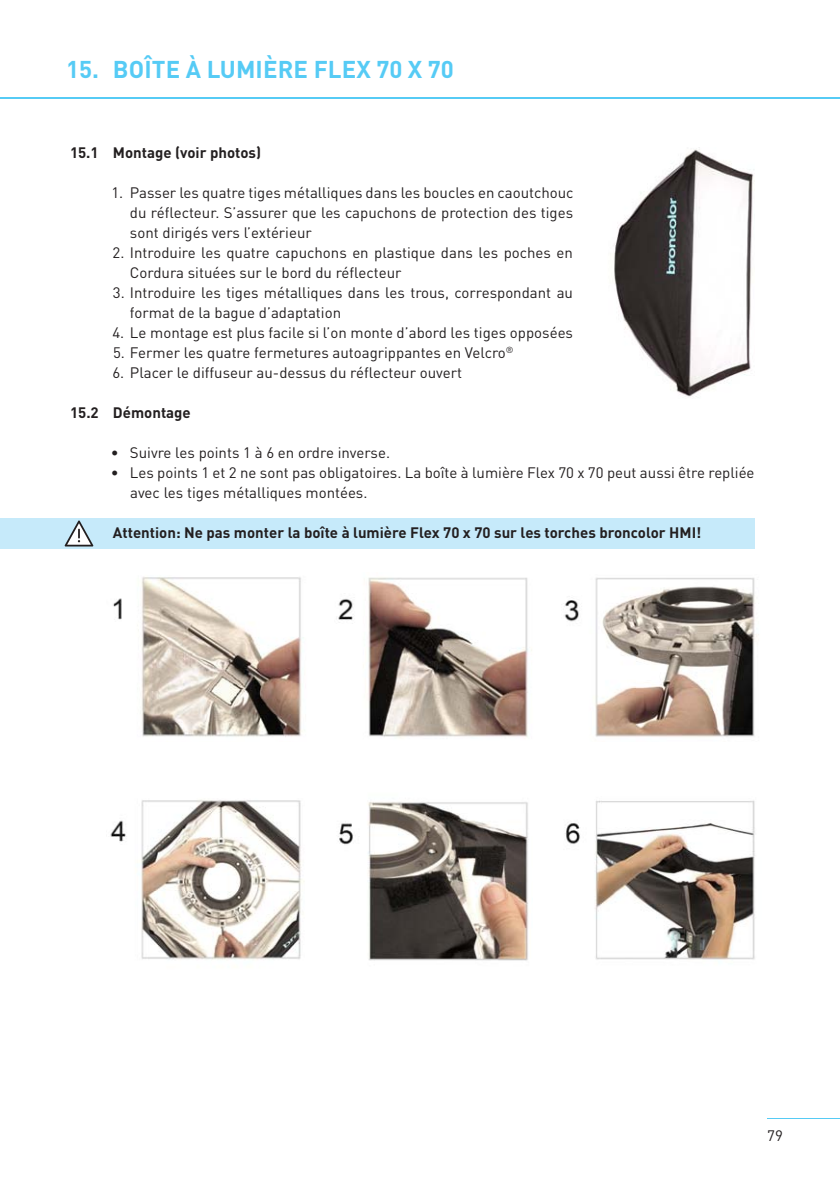
<style>
.page{position:relative;width:840px;height:1191px;background:#fff}
.page>*{position:absolute;margin:0;border:0;box-sizing:border-box;transform-origin:0 0}
.t1{font:700 24px "DINOT";letter-spacing:.005em;color:#56cbf5}
.t2{font:15px/20px "DINOT";color:#231f20}
.t3{font:700 15px "DINOT";color:#231f20}
</style>
<div class="page">
<hr style="left:766px;top:1118px;width:73px;height:1px;background:#56cbf5">
<hr style="left:0;top:97px;width:839px;height:1px;background:#56cbf5">
<div style="left:0;top:518px;width:754px;height:31px;background:#c6eafa"></div>
<img style="left:113px;top:577px;width:189px;height:160px">
<img style="left:110px;top:799px;width:194px;height:161px">
<img style="left:338px;top:802px;width:191px;height:159px">
<img style="left:565px;top:800px;width:190px;height:160px">
<img style="left:336px;top:577px;width:196px;height:161px">
<img style="left:564px;top:577px;width:195px;height:160px">
<svg style="left:65px;top:520px;width:28px;height:26px"></svg>
<img style="left:614px;top:149px;width:140px;height:248px">
<h1 class="t1" style="left:66px;top:54px;width:389px">15. boîte à lumIère flex 70 x 70</h1>
<p class="t3" style="left:70px;top:143px;width:192px">15.1 montage (voir photos)</p>
<p class="t2" style="left:130px;top:182px;width:445px;text-align:justify;text-indent:-19px">1. Passer les quatre tiges métalliques dans les boucles en caoutchouc du réflecteur. S’assurer que les capuchons de protection des tiges sont dirigés vers l’extérieur</p>
<p class="t2" style="left:130px;top:242px;width:444px;text-indent:-17px">2. Introduire les quatre capuchons en plastique dans les poches en<br>Cordura situées sur le bord du réflecteur</p>
<p class="t2" style="left:130px;top:282px;width:444px;text-indent:-17px">3. Introduire les tiges métalliques dans les trous, correspondant au format de la bague d’adaptation</p>
<p class="t2" style="left:112px;top:322px;width:462px">4. Le montage est plus facile si l’on monte d’abord les tiges opposées</p>
<p class="t2" style="left:113px;top:342px;width:402px">5. Fermer les quatre fermetures autoagrippantes en Velcro<sup>®</sup></p>
<p class="t2" style="left:112px;top:362px;width:351px">6. Placer le diffuseur au-dessus du réflecteur ouvert</p>
<p class="t3" style="left:70px;top:403px;width:122px">15.2 démontage</p>
<p class="t2" style="left:111px;top:442px;width:280px">• Suivre les points 1 à 6 en ordre inverse.</p>
<p class="t2" style="left:130px;top:462px;width:625px;text-indent:-19px">• Les points 1 et 2 ne sont pas obligatoires. La boîte à lumière Flex 70 x 70 peut aussi être repliée avec les tiges métalliques montées.</p>
<p class="t3" style="left:113px;top:523px;width:589px">attention: ne pas monter la boîte à lumière flex 70 x 70 sur les torches broncolor hmI!</p>
<p class="t2" style="left:766px;top:1125px;width:17px">79</p>
</div>
